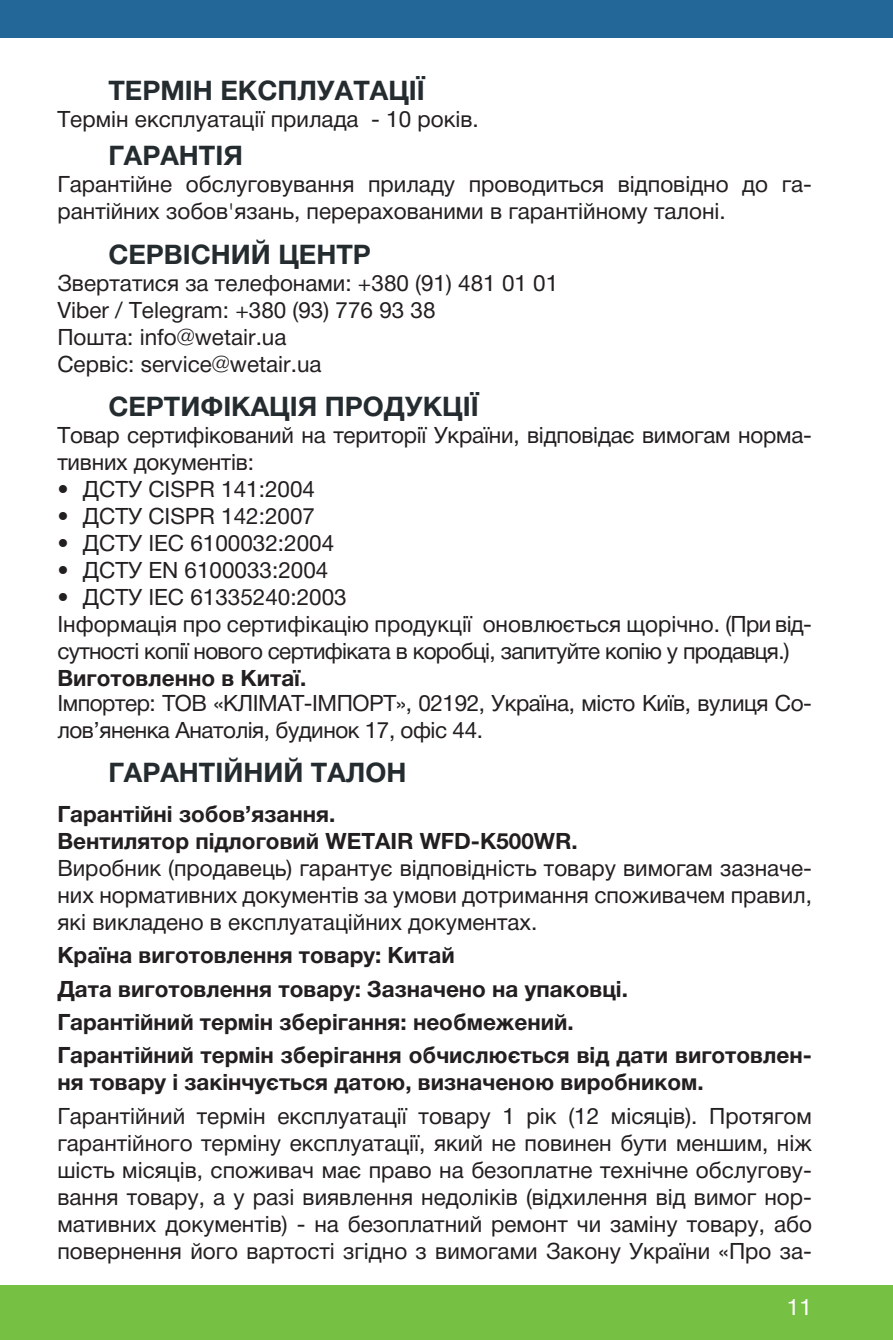
<style>
.page{position:relative;width:893px;height:1340px;background:#fff}
.page>*{position:absolute;margin:0;border:0;box-sizing:border-box;transform-origin:0 0}
.t1{font:700 27px "Helvetica Neue Cyr";color:#252c30}
.t2{font:22.5px/27px "Helvetica Neue Cyr";color:#231f20}
.t3{font:700 22.5px/33.3px "Helvetica Neue Cyr";color:#231f20}
.t4{font:22.5px/27px "Helvetica Neue Cyr";letter-spacing:-.02em;color:#231f20}
.t5{font:22.5px "Helvetica Neue Cyr";color:#fff}
</style>
<div class="page">
<div style="left:0;top:0;width:893px;height:37px;background:#236798"></div>
<div style="left:0;top:1285px;width:893px;height:54px;background:#76c043"></div>
<p class="t1" style="left:108px;top:76px;width:318px">ТЕРМІН ЕКСПЛУАТАЦІЇ</p>
<p class="t2" style="left:57px;top:106px;width:423px">Термін експлуатації прилада - 10 років.</p>
<p class="t1" style="left:108px;top:141px;width:136px">ГАРАНТІЯ</p>
<p class="t2" style="left:57px;top:171px;width:756px">Гарантійне обслуговування приладу проводиться відповідно до га&shy;рантійних зобов'язань, перерахованими в гарантійному талоні.</p>
<p class="t1" style="left:108px;top:239px;width:264px">СЕРВІСНИЙ ЦЕНТР</p>
<p class="t2" style="left:57px;top:269px;width:502px">Звертатися за телефонами: +380 (91) 481 01 01<br>Viber / Telegram: +380 (93) 776 93 38<br>Пошта: info@wetair.ua<br>Сервіс: service@wetair.ua</p>
<p class="t1" style="left:108px;top:391px;width:372px">СЕРТИФІКАЦІЯ ПРОДУКЦІЇ</p>
<p class="t2" style="left:57px;top:421px;width:756px">Товар сертифікований на території України, відповідає вимогам норма&shy;тивних документів:</p>
<p class="t2" style="left:57px;top:475px;width:259px">• ДСТУ CISPR 141:2004</p>
<p class="t2" style="left:57px;top:502px;width:259px">• ДСТУ CISPR 142:2007</p>
<p class="t2" style="left:57px;top:529px;width:278px">• ДСТУ IEC 6100032:2004</p>
<p class="t2" style="left:57px;top:556px;width:273px">• ДСТУ EN 6100033:2004</p>
<p class="t2" style="left:57px;top:583px;width:756px">• ДСТУ IEC 61335240:2003<br>Інформація про сертифікацію продукції оновлюється щорічно. (При від&shy;сутності копії нового сертифіката в коробці, запитуйте копію у продавця.)</p>
<p class="t3" style="left:57px;top:661px;width:250px">Виготовленно в Китаї.</p>
<p class="t4" style="left:57px;top:689px;width:756px">Імпортер: ТОВ «КЛІМАТ-ІМПОРТ», 02192, Україна, місто Київ, вулиця Со&shy;лов’яненка Анатолія, будинок 17, офіс 44.</p>
<p class="t1" style="left:108px;top:757px;width:299px">ГАРАНТІЙНИЙ ТАЛОН</p>
<p class="t3" style="left:57px;top:800px;width:522px;line-height:27px">Гарантійні зобов’язання.<br>Вентилятор підлоговий WETAIR WFD-K500WR.</p>
<p class="t2" style="left:57px;top:854px;width:756px;text-align:justify">Виробник (продавець) гарантує відповідність товару вимогам зазначе&shy;них нормативних документів за умови дотримання споживачем правил, які викладено в експлуатаційних документах.</p>
<p class="t3" style="left:57px;top:938px;width:756px">Країна виготовлення товару: Китай<br>Дата виготовлення товару: Зазначено на упаковці.<br>Гарантійний термін зберігання: необмежений.<br>Гарантійний термін зберігання обчислюється від дати виготовлен-</p>
<p class="t3" style="left:57px;top:1065px;width:648px">ня товару і закінчується датою, визначеною виробником.</p>
<p class="t2" style="left:57px;top:1102px;width:756px;text-align:justify">Гарантійний термін експлуатації товару 1 рік (12 місяців). Протягом гарантійного терміну експлуатації, який не повинен бути меншим, ніж шість місяців, споживач має право на безоплатне технічне обслугову&shy;вання товару, а у разі виявлення недоліків (відхилення від вимог нор&shy;мативних документів) - на безоплатний ремонт чи заміну товару, або повернення його вартості згідно з вимогами Закону України «Про за-</p>
<p class="t5" style="left:787px;top:1294px;width:27px">11</p>
</div>
